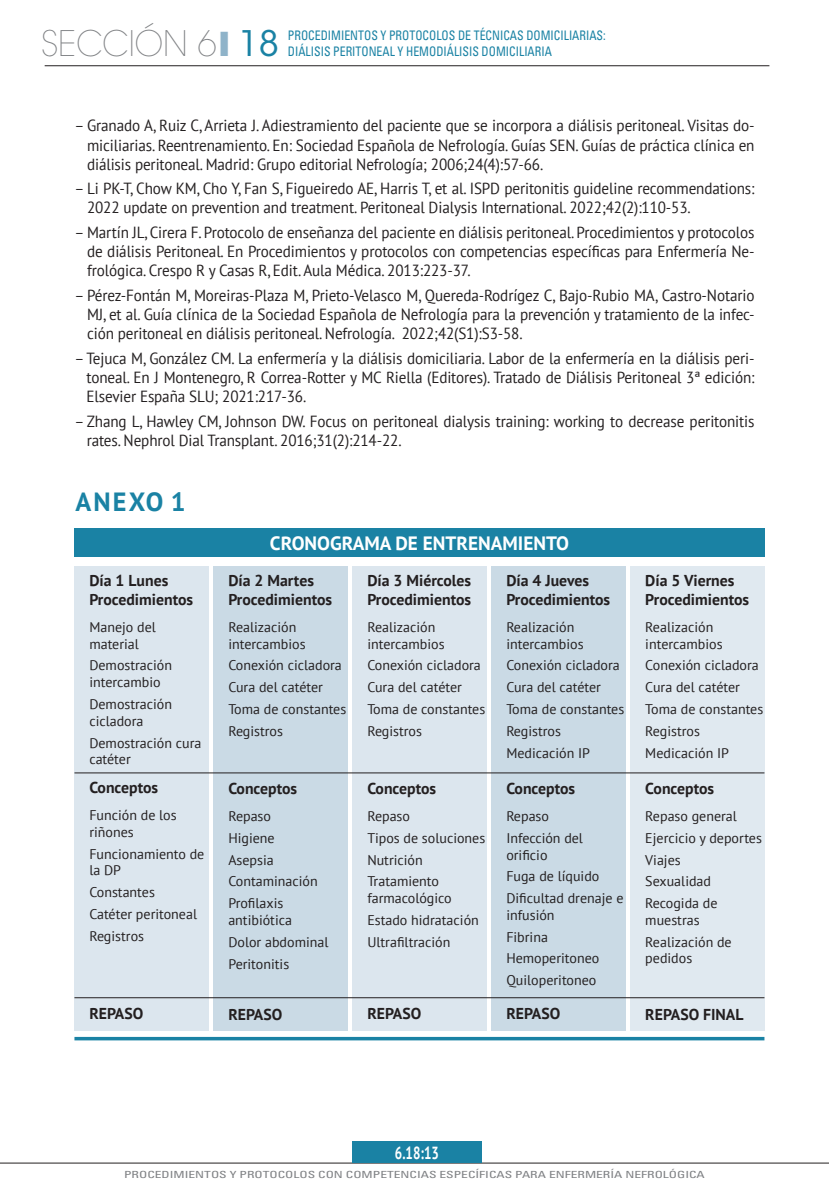
<style>
.page{position:relative;width:829px;height:1191px;background:#fff}
.page>*{position:absolute;margin:0;border:0;box-sizing:border-box;transform-origin:0 0}
.t1{font:200 35px "ITC Avant Garde Std";color:#808285;scale:.95 1}
.t2{font:700 26.25px "PT Sans";letter-spacing:.08em;color:#1a82a4}
.t3{font:700 19.25px "PT Sans";color:#fff}
.t4{font:700 17.5px "PT Sans";color:#fff;scale:.75 1}
.BIBLIOGRAFÍA{font:16.1px/19.2px "PT Sans";letter-spacing:-.01em;color:#231f20;text-align:justify;scale:.94 1}
.t5{font:700 15.75px "PT Sans";color:#231f20}
.t6{font:14px/16.8px "PT Sans";color:#231f20}
.BAJO_NUMERO{font:condensed 13.12px "Univers LT Std";color:#1a82a4;scale:.9 1}
.t7{font:condensed 9.8px "Univers LT Std";color:#808285;scale:1.37 1}
.s1{color:#8fb3c9}
.s2{font-weight:400;color:#1a82a4}
</style>
<div class="page">
<hr style="left:0;top:1162px;width:828px;height:1px;background:#231f20">
<hr style="left:45px;top:65px;width:724px;height:1px;background:#231f20">
<div style="left:74px;top:567px;width:134px;height:464px;background:#dce6ee"></div>
<div style="left:213px;top:567px;width:134px;height:464px;background:#cadae5"></div>
<div style="left:352px;top:567px;width:134px;height:464px;background:#dce6ee"></div>
<div style="left:491px;top:567px;width:134px;height:464px;background:#cadae5"></div>
<div style="left:630px;top:567px;width:134px;height:464px;background:#e0e9f0"></div>
<div style="left:74px;top:528px;width:690px;height:29px;background:#1a82a4"></div>
<hr style="left:74px;top:772px;width:690px;height:1px;background:#231f20">
<hr style="left:74px;top:997px;width:690px;height:1px;background:#231f20">
<hr style="left:74px;top:1037px;width:690px;height:3px;background:#1a82a4">
<div style="left:352px;top:1141px;width:129px;height:22px;background:#1a82a4"></div>
<p class="t1" style="left:41px;top:23px;width:252px">SECCIÓN 6<span class="s1">❙</span> <span class="s2">18</span></p>
<p class="BAJO_NUMERO" style="left:288px;top:27px;width:354px">PROCEDIMIENTOS Y PROTOCOLOS DE TÉCNICAS DOMICILIARIAS:</p>
<p class="BAJO_NUMERO" style="left:288px;top:43px;width:295px">DIÁLISIS PERITONEAL Y HEMODIÁLISIS DOMICILIARIA</p>
<p class="BIBLIOGRAFÍA" style="left:87px;top:115px;width:711px;text-indent:-13px">– Granado A, Ruiz C, Arrieta J. Adiestramiento del paciente que se incorpora a diálisis peritoneal. Visitas do&shy;miciliarias. Reentrenamiento. En: Sociedad Española de Nefrología. Guías SEN. Guías de práctica clínica en diálisis peritoneal. Madrid: Grupo editorial Nefrología; 2006;24(4):57-66.</p>
<p class="BIBLIOGRAFÍA" style="left:87px;top:178px;width:711px;text-indent:-13px">– Li PK-T, Chow KM, Cho Y, Fan S, Figueiredo AE, Harris T, et al. ISPD peritonitis guideline recommendations:<br>2022 update on prevention and treatment. Peritoneal Dialysis International. 2022;42(2):110-53.</p>
<p class="BIBLIOGRAFÍA" style="left:87px;top:222px;width:711px;text-indent:-13px">– Martín JL, Cirera F. Protocolo de enseñanza del paciente en diálisis peritoneal. Procedimientos y protocolos de diálisis Peritoneal. En Procedimientos y protocolos con competencias específicas para Enfermería Ne&shy;frológica. Crespo R y Casas R, Edit. Aula Médica. 2013:223-37.</p>
<p class="BIBLIOGRAFÍA" style="left:87px;top:285px;width:711px;text-indent:-13px">– Pérez-Fontán M, Moreiras-Plaza M, Prieto-Velasco M, Quereda-Rodrígez C, Bajo-Rubio MA, Castro-Notario MJ, et al. Guía clínica de la Sociedad Española de Nefrología para la prevención y tratamiento de la infec&shy;ción peritoneal en diálisis peritoneal. Nefrología. 2022;42(S1):S3-58.</p>
<p class="BIBLIOGRAFÍA" style="left:87px;top:348px;width:712px;text-indent:-12px">– Tejuca M, González CM. La enfermería y la diálisis domiciliaria. Labor de la enfermería en la diálisis peri&shy;toneal. En J Montenegro, R Correa-Rotter y MC Riella (Editores). Tratado de Diálisis Peritoneal 3ª edición:<br>Elsevier España SLU; 2021:217-36.</p>
<p class="BIBLIOGRAFÍA" style="left:87px;top:411px;width:711px;text-indent:-12px">– Zhang L, Hawley CM, Johnson DW. Focus on peritoneal dialysis training: working to decrease peritonitis rates. Nephrol Dial Transplant. 2016;31(2):214-22.</p>
<p class="t2" style="left:75px;top:484px;width:112px">ANEXO 1</p>
<p class="t5" style="left:89px;top:570px;width:80px">Día 1 Lunes</p>
<p class="t5" style="left:89px;top:589px;width:105px">Procedimientos</p>
<p class="t6" style="left:89px;top:618px;width:68px">Manejo del material</p>
<p class="t6" style="left:89px;top:657px;width:84px">Demostración intercambio</p>
<p class="t6" style="left:89px;top:695px;width:84px">Demostración cicladora</p>
<p class="t6" style="left:89px;top:734px;width:114px">Demostración cura catéter</p>
<p class="t5" style="left:89px;top:777px;width:70px">Conceptos</p>
<p class="t6" style="left:89px;top:806px;width:89px">Función de los riñones</p>
<p class="t6" style="left:89px;top:845px;width:116px">Funcionamiento de la DP</p>
<p class="t6" style="left:89px;top:883px;width:67px">Constantes</p>
<p class="t6" style="left:89px;top:905px;width:109px">Catéter peritoneal</p>
<p class="t6" style="left:89px;top:927px;width:56px">Registros</p>
<p class="t5" style="left:89px;top:1003px;width:55px">REPASO</p>
<p class="t3" style="left:270px;top:530px;width:301px">CRONOGRAMA DE ENTRENAMIENTO</p>
<p class="t5" style="left:228px;top:570px;width:87px">Día 2 Martes</p>
<p class="t5" style="left:228px;top:589px;width:105px">Procedimientos</p>
<p class="t6" style="left:228px;top:618px;width:79px">Realización intercambios</p>
<p class="t6" style="left:228px;top:657px;width:115px">Conexión cicladora</p>
<p class="t6" style="left:228px;top:678px;width:96px">Cura del catéter</p>
<p class="t6" style="left:228px;top:700px;width:119px">Toma de constantes</p>
<p class="t6" style="left:228px;top:722px;width:56px">Registros</p>
<p class="t5" style="left:228px;top:778px;width:70px">Conceptos</p>
<p class="t6" style="left:228px;top:807px;width:44px">Repaso</p>
<p class="t6" style="left:228px;top:829px;width:48px">Higiene</p>
<p class="t6" style="left:228px;top:851px;width:47px">Asepsia</p>
<p class="t6" style="left:228px;top:872px;width:91px">Contaminación</p>
<p class="t6" style="left:228px;top:894px;width:65px">Profilaxis antibiótica</p>
<p class="t6" style="left:228px;top:933px;width:102px">Dolor abdominal</p>
<p class="t6" style="left:228px;top:954px;width:62px">Peritonitis</p>
<p class="t5" style="left:228px;top:1003px;width:55px">REPASO</p>
<p class="t5" style="left:367px;top:570px;width:105px">Día 3 Miércoles</p>
<p class="t5" style="left:367px;top:589px;width:105px">Procedimientos</p>
<p class="t6" style="left:367px;top:618px;width:79px">Realización intercambios</p>
<p class="t6" style="left:367px;top:657px;width:115px">Conexión cicladora</p>
<p class="t6" style="left:367px;top:678px;width:96px">Cura del catéter</p>
<p class="t6" style="left:367px;top:700px;width:119px">Toma de constantes</p>
<p class="t6" style="left:367px;top:722px;width:56px">Registros</p>
<p class="t5" style="left:367px;top:778px;width:70px">Conceptos</p>
<p class="t6" style="left:367px;top:807px;width:44px">Repaso</p>
<p class="t6" style="left:367px;top:829px;width:119px">Tipos de soluciones</p>
<p class="t6" style="left:367px;top:851px;width:57px">Nutrición</p>
<p class="t6" style="left:367px;top:872px;width:86px">Tratamiento farmacológico</p>
<p class="t6" style="left:367px;top:911px;width:113px">Estado hidratación</p>
<p class="t6" style="left:367px;top:933px;width:84px">Ultrafiltración</p>
<p class="t5" style="left:367px;top:1003px;width:55px">REPASO</p>
<p class="t5" style="left:506px;top:570px;width:84px">Día 4 Jueves</p>
<p class="t5" style="left:506px;top:589px;width:105px">Procedimientos</p>
<p class="t6" style="left:506px;top:618px;width:79px">Realización intercambios</p>
<p class="t6" style="left:506px;top:657px;width:115px">Conexión cicladora</p>
<p class="t6" style="left:506px;top:678px;width:96px">Cura del catéter</p>
<p class="t6" style="left:506px;top:700px;width:119px">Toma de constantes</p>
<p class="t6" style="left:506px;top:722px;width:56px">Registros</p>
<p class="t6" style="left:506px;top:744px;width:85px">Medicación IP</p>
<p class="t5" style="left:506px;top:778px;width:70px">Conceptos</p>
<p class="t6" style="left:506px;top:807px;width:44px">Repaso</p>
<p class="t6" style="left:506px;top:829px;width:78px">Infección del orificio</p>
<p class="t6" style="left:506px;top:867px;width:95px">Fuga de líquido</p>
<p class="t6" style="left:506px;top:889px;width:119px">Dificultad drenaje e infusión</p>
<p class="t6" style="left:506px;top:928px;width:43px">Fibrina</p>
<p class="t6" style="left:506px;top:949px;width:94px">Hemoperitoneo</p>
<p class="t6" style="left:506px;top:971px;width:91px">Quiloperitoneo</p>
<p class="t5" style="left:506px;top:1003px;width:55px">REPASO</p>
<p class="t5" style="left:645px;top:570px;width:91px">Día 5 Viernes</p>
<p class="t5" style="left:645px;top:589px;width:105px">Procedimientos</p>
<p class="t6" style="left:645px;top:618px;width:79px">Realización intercambios</p>
<p class="t6" style="left:645px;top:657px;width:115px">Conexión cicladora</p>
<p class="t6" style="left:645px;top:678px;width:96px">Cura del catéter</p>
<p class="t6" style="left:645px;top:700px;width:119px">Toma de constantes</p>
<p class="t6" style="left:645px;top:722px;width:56px">Registros</p>
<p class="t6" style="left:645px;top:744px;width:85px">Medicación IP</p>
<p class="t5" style="left:645px;top:778px;width:70px">Conceptos</p>
<p class="t6" style="left:645px;top:807px;width:93px">Repaso general</p>
<p class="t6" style="left:645px;top:829px;width:118px">Ejercicio y deportes</p>
<p class="t6" style="left:645px;top:851px;width:37px">Viajes</p>
<p class="t6" style="left:645px;top:872px;width:67px">Sexualidad</p>
<p class="t6" style="left:645px;top:894px;width:74px">Recogida de muestras</p>
<p class="t6" style="left:645px;top:933px;width:88px">Realización de pedidos</p>
<p class="t5" style="left:645px;top:1003px;width:100px">REPASO FINAL</p>
<p class="t4" style="left:395px;top:1141px;width:60px">6.18:13</p>
<p class="t7" style="left:124px;top:1168px;width:425px">PROCEDIMIENTOS Y PROTOCOLOS CON COMPETENCIAS ESPECÍFICAS PARA ENFERMERÍA NEFROLÓGICA</p>
</div>
